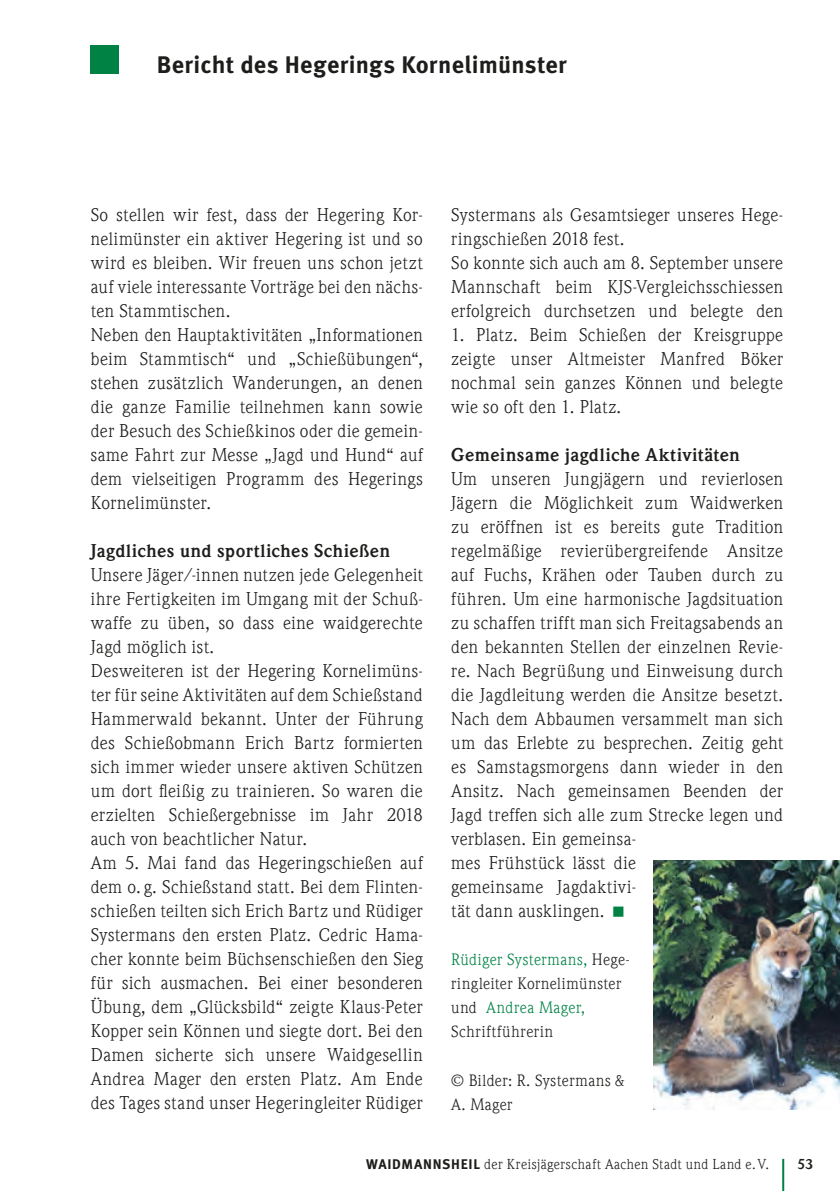
<style>
.page{position:relative;width:840px;height:1191px;background:#fff}
.page>*{position:absolute;margin:0;border:0;box-sizing:border-box;transform-origin:0 0}
.t1{font:700 24px "Meta OT";letter-spacing:.01em;color:#1d1d1b}
.t2{font:18px/24px "Weidemann LT";letter-spacing:.025em;color:#1d1d1b}
.t3{font:700 18px "Weidemann LT";letter-spacing:.03em;color:#1d1d1b}
.t4{font:16px/24px "Weidemann LT";letter-spacing:.03em;color:#1d1d1b}
.t5{font:14px "Weidemann LT";letter-spacing:.035em;color:#1d1d1b}
.t6{font:700 14px "Weidemann LT";color:#1d1d1b}
.s1{color:#008244}
.s2{font-family:"Meta OT";font-weight:700}
</style>
<div class="page">
<hr style="left:781px;top:1158px;width:2px;height:33px;background:#008244">
<div style="left:91px;top:45px;width:28px;height:29px;background:#008244"></div>
<img style="left:653px;top:860px;width:186px;height:249px">
<h1 class="t1" style="left:157px;top:51px;width:411px">Bericht des Hegerings Kornelimünster</h1>
<p class="t2" style="left:91px;top:203px;width:333px">So stellen wir fest, dass der Hegering Kor&shy;nelimünster ein aktiver Hegering ist und so wird es bleiben. Wir freuen uns schon jetzt auf viele interessante Vorträge bei den nächs&shy;ten Stammtischen.<br>Neben den Hauptaktivitäten „Informationen beim Stammtisch“ und „Schießübungen“, stehen zusätzlich Wanderungen, an denen die ganze Familie teilnehmen kann sowie der Besuch des Schießkinos oder die gemein&shy;same Fahrt zur Messe „Jagd und Hund“ auf dem vielseitigen Programm des Hegerings Kornelimünster.</p>
<p class="t3" style="left:91px;top:540px;width:300px">Jagdliches und sportliches Schießen</p>
<p class="t2" style="left:91px;top:563px;width:333px">Unsere Jäger/-innen nutzen jede Gelegenheit ihre Fertigkeiten im Umgang mit der Schuß&shy;waffe zu üben, so dass eine waidgerechte Jagd möglich ist.<br>Desweiteren ist der Hegering Kornelimüns&shy;ter für seine Aktivitäten auf dem Schießstand Hammerwald bekannt. Unter der Führung des Schießobmann Erich Bartz formierten sich immer wieder unsere aktiven Schützen um dort fleißig zu trainieren. So waren die erzielten Schießergebnisse im Jahr 2018 auch von beachtlicher Natur.<br>Am 5. Mai fand das Hegeringschießen auf dem o. g. Schießstand statt. Bei dem Flinten&shy;schießen teilten sich Erich Bartz und Rüdiger Systermans den ersten Platz. Cedric Hama&shy;cher konnte beim Büchsenschießen den Sieg für sich ausmachen. Bei einer besonderen Übung, dem „Glücksbild“ zeigte Klaus-Peter Kopper sein Können und siegte dort. Bei den Damen sicherte sich unsere Waidgesellin Andrea Mager den ersten Platz. Am Ende des Tages stand unser Hegeringleiter Rüdiger</p>
<p class="t2" style="left:451px;top:203px;width:333px">Systermans als Gesamtsieger unseres Hege&shy;ringschießen 2018 fest.<br>So konnte sich auch am 8. September unsere Mannschaft beim KJS-Vergleichsschiessen erfolgreich durchsetzen und belegte den</p>
<p class="t2" style="left:451px;top:323px;width:333px;text-align:justify">1. Platz. Beim Schießen der Kreisgruppe zeigte unser Altmeister Manfred Böker nochmal sein ganzes Können und belegte wie so oft den 1. Platz.</p>
<p class="t3" style="left:451px;top:444px;width:290px">Gemeinsame jagdliche Aktivitäten</p>
<p class="t2" style="left:451px;top:467px;width:333px">Um unseren Jungjägern und revierlosen Jägern die Möglichkeit zum Waidwerken zu eröffnen ist es bereits gute Tradition regelmäßige revierübergreifende Ansitze auf Fuchs, Krähen oder Tauben durch zu führen. Um eine harmonische Jagdsituation zu schaffen trifft man sich Freitagsabends an den bekannten Stellen der einzelnen Revie&shy;re. Nach Begrüßung und Einweisung durch die Jagdleitung werden die Ansitze besetzt.<br>Nach dem Abbaumen versammelt man sich um das Erlebte zu besprechen. Zeitig geht es Samstagsmorgens dann wieder in den Ansitz. Nach gemeinsamen Beenden der Jagd treffen sich alle zum Strecke legen und verblasen. Ein gemeinsa-<br>mes Frühstück lässt die<br>gemeinsame Jagdaktivi-<br>tät dann ausklingen.</p>
<p class="t4" style="left:451px;top:947px;width:180px"><span class="s1">Rüdiger Systermans,</span> Hege&shy;ringleiter Kornelimünster und <span class="s1">Andrea Mager,<br></span>Schriftführerin</p>
<p class="t4" style="left:451px;top:1067px;width:174px">© Bilder: R. Systermans &amp;<br>A. Mager</p>
<p class="t5" style="left:366px;top:1156px;width:404px"><span class="s2">WAIDMANNSHEIL</span> der Kreisjägerschaft Aachen Stadt und Land e. V.</p>
<p class="t6" style="left:797px;top:1155px;width:17px">53</p>
</div>
